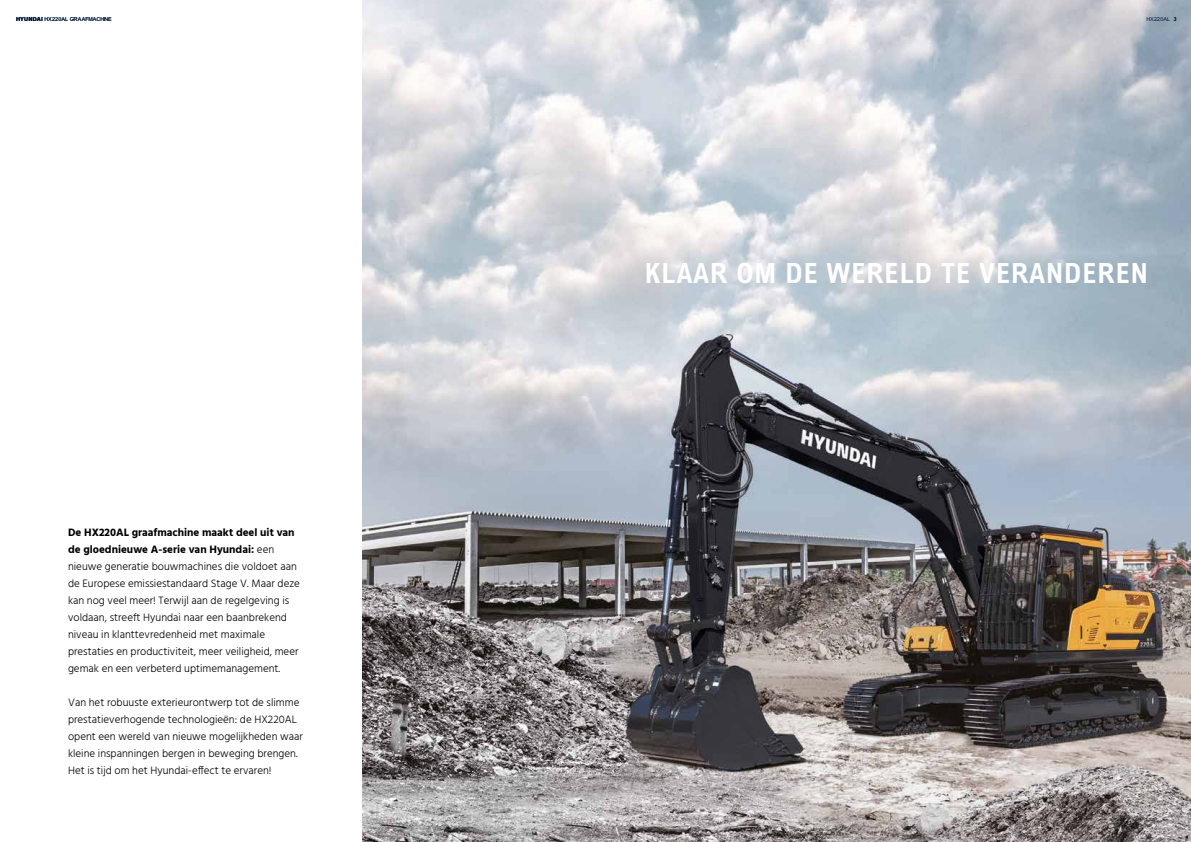
<style>
.page{position:relative;width:1191px;height:842px;background:#fff}
.page>*{position:absolute;margin:0;border:0;box-sizing:border-box;transform-origin:0 0}
.t1{font:700 condensed 28px "Arial";letter-spacing:.04em;color:#fff}
.t2{font:300 11px/17px "Hind";color:#000}
.t3{font:6px "Arial MT Light";letter-spacing:.02em;color:#001437}
.s1{font-family:"Hind";font-weight:700}
.s2{font-weight:700}
</style>
<div class="page">
<img style="left:363px;top:0;width:828px;height:842px">
<p class="t3" style="left:16px;top:16px;width:97px"><span class="s1">HYUNDAI</span> HX220AL GRAAFMACHINE</p>
<p class="t3" style="left:1146px;top:16px;width:32px">HX220AL <span class="s1">3</span></p>
<p class="t2" style="left:68px;top:524px;width:233px"><span class="s2">De HX220AL graafmachine maakt deel uit van de gloednieuwe A-serie van Hyundai:</span> een nieuwe generatie bouwmachines die voldoet aan de Europese emissiestandaard Stage V. Maar deze kan nog veel meer! Terwijl aan de regelgeving is voldaan, streeft Hyundai naar een baanbrekend niveau in klanttevredenheid met maximale prestaties en productiviteit, meer veiligheid, meer gemak en een verbeterd uptimemanagement.</p>
<p class="t2" style="left:68px;top:694px;width:236px">Van het robuuste exterieurontwerp tot de slimme prestatieverhogende technologieën: de HX220AL opent een wereld van nieuwe mogelijkheden waar kleine inspanningen bergen in beweging brengen.<br>Het is tijd om het Hyundai-effect te ervaren!</p>
<h1 class="t1" style="left:645px;top:257px;width:504px">KLAAR OM DE WERELD TE VERANDEREN</h1>
</div>
